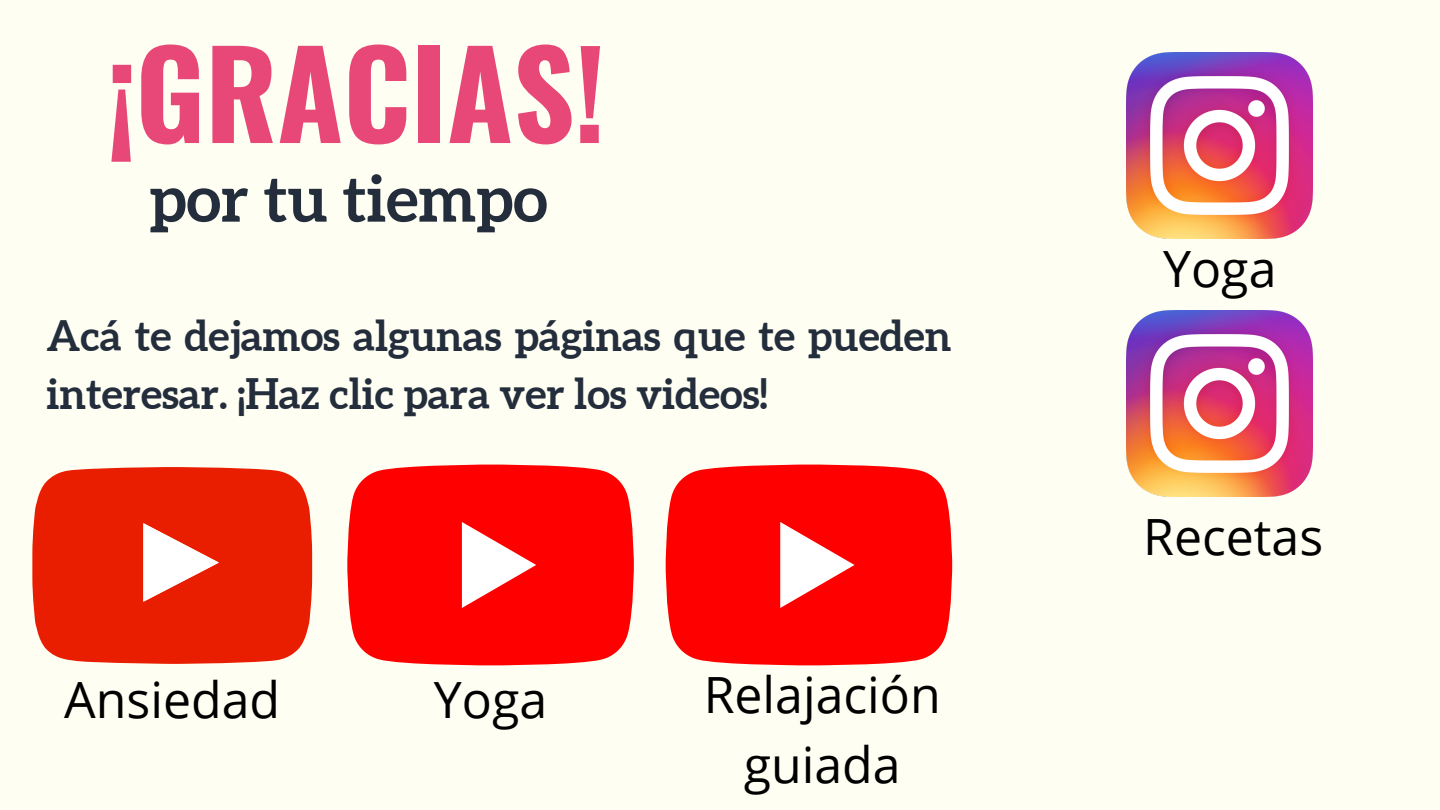
<style>
.page{position:relative;width:1440px;height:810px;background:#fefff2}
.page>*{position:absolute;margin:0;border:0;box-sizing:border-box;transform-origin:0 0}
.t1{font:700 120px "Oswald";color:#e84878}
.t2{font:700 64px "Aleo";color:#242d3c}
.t3{font:50px/69.8px "Open Sans";color:#000;text-align:center}
.t4{font:700 42px/58px "Aleo";color:#242d3c}
</style>
<div class="page">
<img style="left:1127px;top:52px;width:186px;height:186px">
<img style="left:1127px;top:311px;width:186px;height:186px">
<div style="left:32px;top:467px;width:280px;height:197px;background:#e91d00"></div>
<svg style="left:143px;top:523px;width:76px;height:79px"></svg>
<svg style="left:347px;top:465px;width:287px;height:200px;fill:#f00"></svg>
<svg style="left:462px;top:522px;width:74px;height:86px"></svg>
<div style="left:666px;top:465px;width:286px;height:200px;background:#f00"></div>
<svg style="left:780px;top:522px;width:75px;height:86px"></svg>
<h1 class="t1" style="left:107px;top:0;width:500px">¡GRACIAS!</h1>
<h2 class="t2" style="left:150px;top:162px;width:400px">por tu tiempo</h2>
<p class="t4" style="left:47px;top:307px;width:906px">Acá te dejamos algunas páginas que te pueden interesar. ¡Haz clic para ver los videos!</p>
<p class="t3" style="left:64px;top:664px;width:217px">Ansiedad</p>
<p class="t3" style="left:434px;top:664px;width:115px">Yoga</p>
<p class="t3" style="left:704px;top:659px;width:239px">Relajación guiada</p>
<p class="t3" style="left:1163px;top:233px;width:115px">Yoga</p>
<p class="t3" style="left:1143px;top:500px;width:182px">Recetas</p>
</div>
